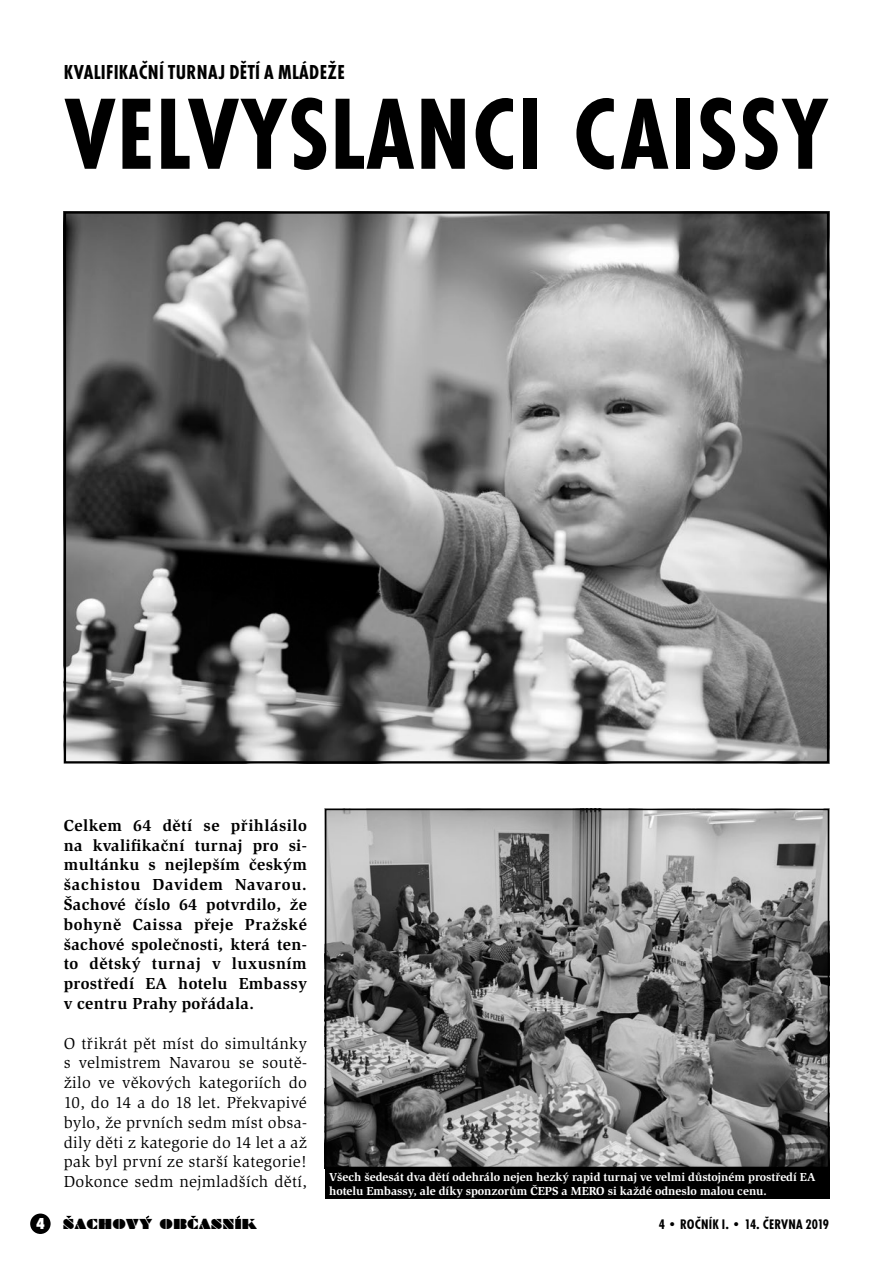
<style>
.page{position:relative;width:893px;height:1263px;background:#fff}
.page>*{position:absolute;margin:0;border:0;box-sizing:border-box;transform-origin:0 0}
.t1{font:700 condensed 105px "Futura TOT";letter-spacing:.015em;color:#000}
.t2{font:700 condensed 21px "Futura TOT";letter-spacing:.015em;color:#000}
.t3{font:700 16.5px/19.8px "Slimbach Itc TOT";letter-spacing:.025em;color:#000;text-align:justify}
.t4{font:16.5px/19.8px "Slimbach Itc TOT";letter-spacing:.02em;color:#000;text-align:justify}
.t5{font:700 condensed 14.4px "Futura TOT";letter-spacing:.015em;color:#000}
.t6{font:13.2px "Braggadocio";letter-spacing:.025em;color:#000}
.t7{font:700 12px/13.5px "Slimbach Itc TOT";color:#fff}
.s1{font-family:"Futura TOT Extr Bold Cond";font-size:16.5px;color:#fff}
</style>
<div class="page">
<div style="left:30px;top:1213px;width:21px;height:21px;background:#000;border-radius:50%"></div>
<svg style="left:236px;top:1215px;width:4px;height:4px"></svg>
<img style="left:328px;top:812px;width:498px;height:353px">
<div style="left:325px;top:809px;width:504px;height:359px;border:2px solid #000"></div>
<div style="left:325px;top:1168px;width:504px;height:31px;background:#000"></div>
<img style="left:67px;top:214px;width:759px;height:546px">
<p class="t2" style="left:64px;top:60px;width:282px">KVALIFIKAČNÍ TURNAJ DĚTÍ A MLÁDEŽE</p>
<h1 class="t1" style="left:65px;top:73px;width:765px">VELVYSLANCI CAISSY</h1>
<p class="t3" style="left:64px;top:815px;width:245px">Celkem 64 dětí se přihlásilo na kvalifikační turnaj pro si&shy;multánku s nejlepším českým šachistou Davidem Navarou.<br>Šachové číslo 64 potvrdilo, že bohyně Caissa přeje Pražské šachové společnosti, která ten&shy;to dětský turnaj v luxusním prostředí EA hotelu Embassy v centru Prahy pořádala.</p>
<p class="t4" style="left:64px;top:1033px;width:245px">O třikrát pět míst do simultánky s velmistrem Navarou se soutě&shy;žilo ve věkových kategoriích do 10, do 14 a do 18 let. Překvapivé bylo, že prvních sedm míst obsa&shy;dily děti z kategorie do 14 let a až pak byl první ze starší kategorie!<br>Dokonce sedm nejmladších dětí,</p>
<p class="t7" style="left:329px;top:1171px;width:488px">Všech šedesát dva dětí odehrálo nejen hezký rapid turnaj ve velmi důstojném prostředí EA hotelu Embassy, ale díky sponzorům ČEPS a MERO si každé odneslo malou cenu.</p>
<p class="t6" style="left:36px;top:1216px;width:223px"><span class="s1">4</span> SACHOVY OBCASNIK</p>
<p class="t5" style="left:659px;top:1216px;width:172px">4 • ROČNÍK I. • 14. ČERVNA 2019</p>
</div>
